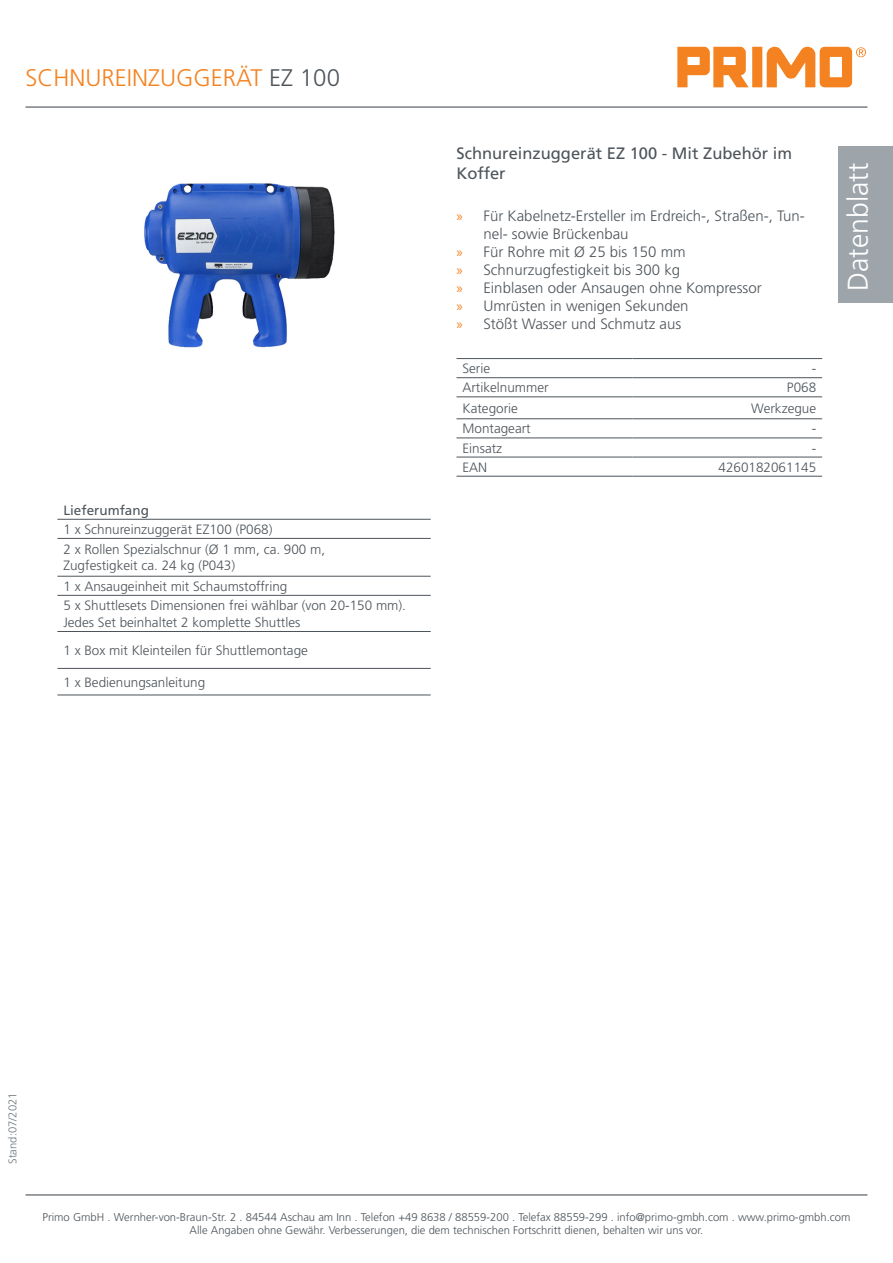
<style>
.page{position:relative;width:893px;height:1263px;background:#fff}
.page>*{position:absolute;margin:0;border:0;box-sizing:border-box;transform-origin:0 0}
.t1{font:300 28.5px "Frutiger LT Pro";color:#fff}
.H1_Produktname{font:300 24px "Frutiger LT Pro";color:#f58220}
.SH_Produkt-Keywords{font:16.5px/19.5px "Frutiger LT Pro";color:#4d545a}
.t2{font:300 15px/18px "Frutiger LT Pro";color:#4d545a}
.Tabellentext_li{font:300 13.5px/16.2px "Frutiger LT Pro";color:#4d545a}
.Tabellenüberschrift{font:13.5px "Frutiger LT Pro";color:#4d545a}
.t3{font:300 11.25px/13.5px "Frutiger LT Pro";color:#4d545a;text-align:center}
.Randleiste_li_Stand{font:300 11.25px "Frutiger LT Pro";color:#6e777c}
.s1{color:#4d545a}
.s2{font-family:"Myriad Pro";font-weight:400;color:#f58220}
</style>
<div class="page">
<hr style="left:26px;top:106px;width:841px;height:2px;background:#4d545a">
<div style="left:839px;top:147px;width:54px;height:156px;background:#9da5ab"></div>
<hr style="left:26px;top:1194px;width:841px;height:1px;background:#4d545a">
<svg style="left:677px;top:47px;width:189px;height:40px"></svg>
<hr style="left:57px;top:519px;width:374px;height:1px;background:#4d545a">
<hr style="left:57px;top:538px;width:374px;height:1px;background:#4d545a">
<hr style="left:57px;top:576px;width:374px;height:1px;background:#4d545a">
<hr style="left:57px;top:595px;width:374px;height:1px;background:#4d545a">
<hr style="left:57px;top:631px;width:374px;height:1px;background:#4d545a">
<hr style="left:57px;top:668px;width:374px;height:1px;background:#4d545a">
<hr style="left:57px;top:695px;width:374px;height:1px;background:#4d545a">
<img style="left:144px;top:183px;width:191px;height:165px">
<hr style="left:456px;top:358px;width:176px;height:1px;background:#4d545a">
<hr style="left:632px;top:358px;width:190px;height:1px;background:#4d545a">
<hr style="left:456px;top:377px;width:176px;height:1px;background:#4d545a">
<hr style="left:632px;top:377px;width:190px;height:1px;background:#4d545a">
<hr style="left:456px;top:396px;width:176px;height:1px;background:#4d545a">
<hr style="left:632px;top:396px;width:190px;height:1px;background:#4d545a">
<hr style="left:456px;top:418px;width:176px;height:1px;background:#4d545a">
<hr style="left:632px;top:418px;width:190px;height:1px;background:#4d545a">
<hr style="left:456px;top:438px;width:176px;height:1px;background:#4d545a">
<hr style="left:632px;top:438px;width:190px;height:1px;background:#4d545a">
<hr style="left:456px;top:457px;width:176px;height:1px;background:#4d545a">
<hr style="left:632px;top:457px;width:190px;height:1px;background:#4d545a">
<hr style="left:456px;top:476px;width:176px;height:1px;background:#4d545a">
<hr style="left:632px;top:476px;width:190px;height:1px;background:#4d545a">
<p class="H1_Produktname" style="left:26px;top:64px;width:316px">SCHNUREINZUGGERÄT <span class="s1">EZ 100</span></p>
<p class="Tabellenüberschrift" style="left:63px;top:502px;width:87px">Lieferumfang</p>
<p class="Tabellentext_li" style="left:63px;top:521px;width:211px">1 x Schnureinzuggerät EZ100 (P068)</p>
<p class="Tabellentext_li" style="left:63px;top:542px;width:263px">2 x Rollen Spezialschnur (Ø 1 mm, ca. 900 m,<br>Zugfestigkeit ca. 24 kg (P043)</p>
<p class="Tabellentext_li" style="left:63px;top:578px;width:226px">1 x Ansaugeinheit mit Schaumstoffring</p>
<p class="Tabellentext_li" style="left:63px;top:598px;width:344px">5 x Shuttlesets Dimensionen frei wählbar (von 20-150 mm).<br>Jedes Set beinhaltet 2 komplette Shuttles</p>
<p class="Tabellentext_li" style="left:63px;top:642px;width:246px">1 x Box mit Kleinteilen für Shuttlemontage</p>
<p class="Tabellentext_li" style="left:63px;top:674px;width:143px">1 x Bedienungsanleitung</p>
<p class="SH_Produkt-Keywords" style="left:456px;top:144px;width:337px">Schnureinzuggerät EZ 100 - Mit Zubehör im<br>Koffer</p>
<p class="t2" style="left:483px;top:206px;width:323px;text-indent:-27px"><span class="s2">»</span> Für Kabelnetz-Ersteller im Erdreich-, Straßen-, Tun&shy;nel- sowie Brückenbau</p>
<p class="t2" style="left:456px;top:242px;width:231px"><span class="s2">»</span> Für Rohre mit Ø 25 bis 150 mm</p>
<p class="t2" style="left:456px;top:260px;width:225px"><span class="s2">»</span> Schnurzugfestigkeit bis 300 kg</p>
<p class="t2" style="left:456px;top:278px;width:307px"><span class="s2">»</span> Einblasen oder Ansaugen ohne Kompressor</p>
<p class="t2" style="left:456px;top:296px;width:234px"><span class="s2">»</span> Umrüsten in wenigen Sekunden</p>
<p class="t2" style="left:456px;top:314px;width:226px"><span class="s2">»</span> Stößt Wasser und Schmutz aus</p>
<p class="Tabellentext_li" style="left:462px;top:360px;width:29px">Serie</p>
<p class="Tabellentext_li" style="left:812px;top:360px;width:6px">-</p>
<p class="Tabellentext_li" style="left:462px;top:380px;width:88px">Artikelnummer</p>
<p class="Tabellentext_li" style="left:787px;top:380px;width:31px">P068</p>
<p class="Tabellentext_li" style="left:462px;top:400px;width:57px">Kategorie</p>
<p class="Tabellentext_li" style="left:751px;top:400px;width:67px">Werkzegue</p>
<p class="Tabellentext_li" style="left:462px;top:421px;width:70px">Montageart</p>
<p class="Tabellentext_li" style="left:812px;top:421px;width:6px">-</p>
<p class="Tabellentext_li" style="left:462px;top:440px;width:41px">Einsatz</p>
<p class="Tabellentext_li" style="left:812px;top:440px;width:6px">-</p>
<p class="Tabellentext_li" style="left:462px;top:459px;width:26px">EAN</p>
<p class="Tabellentext_li" style="left:719px;top:459px;width:99px">4260182061145</p>
<h1 class="t1" style="left:841px;top:291px;width:130px;rotate:-90deg">Datenblatt</h1>
<p class="Randleiste_li_Stand" style="left:6px;top:1164px;width:73px;rotate:-90deg">Stand:07/2021</p>
<p class="t3" style="left:42px;top:1210px;width:810px">Primo GmbH . Wernher-von-Braun-Str. 2 . 84544 Aschau am Inn . Telefon +49 8638 / 88559-200 . Telefax 88559-299 . info@primo-gmbh.com . www.primo-gmbh.com<br>Alle Angaben ohne Gewähr. Verbesserungen, die dem technischen Fortschritt dienen, behalten wir uns vor.</p>
</div>
